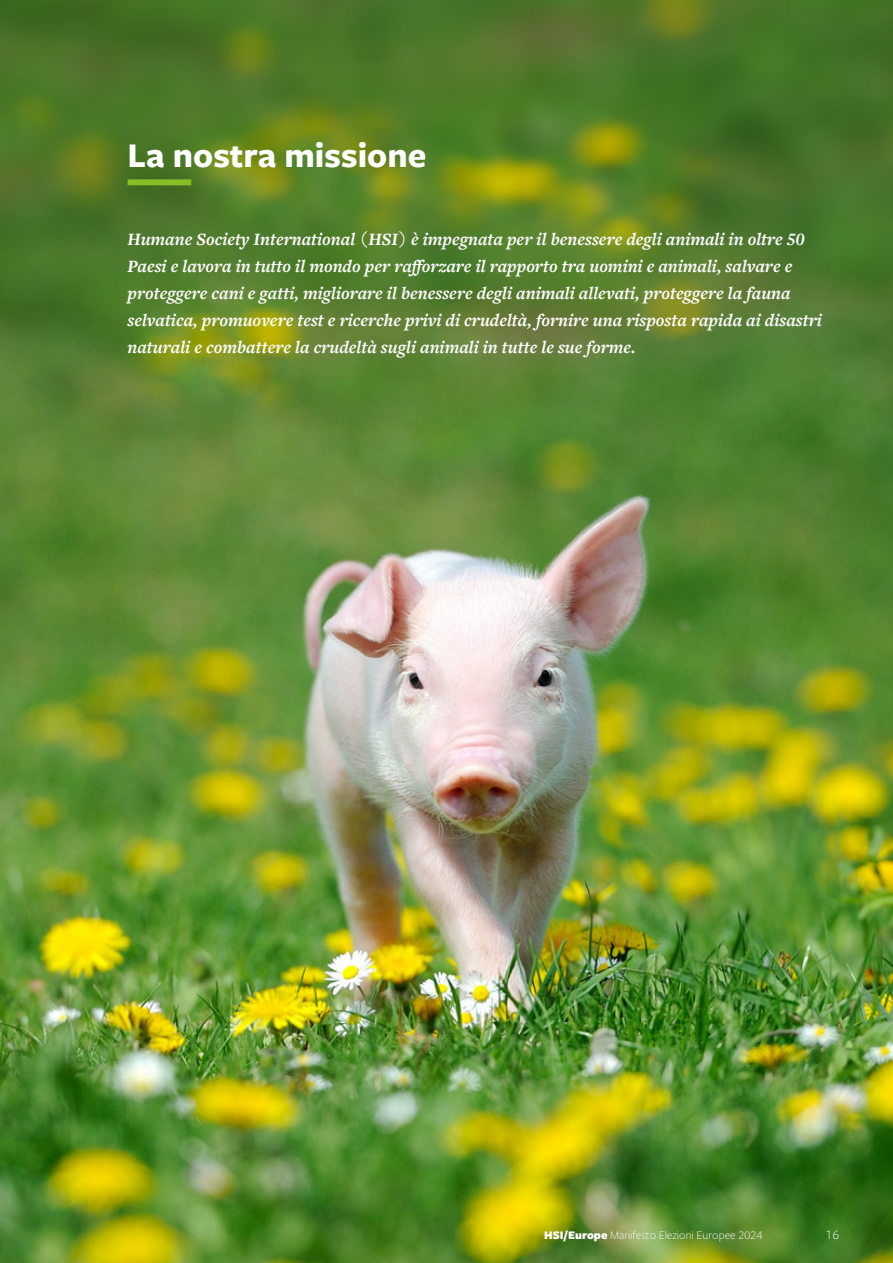
<style>
.page{position:relative;width:893px;height:1263px;background:#fff}
.page>*{position:absolute;margin:0;border:0;box-sizing:border-box;transform-origin:0 0}
.t1{font:700 36px "Freight Sans Pro";color:#fff}
.t2{font:italic 700 18px/27px "Freight Text Pro";color:#fff}
.t3{font:300 13.5px "Freight Sans Pro";color:#fff}
.t4{font:300 12px "Freight Sans Pro";color:#fff}
.s1{font-weight:900}
</style>
<div class="page">
<img style="left:0;top:0;width:893px;height:1263px">
<div style="left:128px;top:179px;width:63px;height:6px;background:#89bd24"></div>
<h1 class="t1" style="left:128px;top:130px;width:300px">La nostra missione</h1>
<p class="t2" style="left:128px;top:225px;width:696px">Humane Society International (HSI) è impegnata per il benessere degli animali in oltre 50<br>Paesi e lavora in tutto il mondo per rafforzare il rapporto tra uomini e animali, salvare e proteggere cani e gatti, migliorare il benessere degli animali allevati, proteggere la fauna selvatica, promuovere test e ricerche privi di crudeltà, fornire una risposta rapida ai disastri naturali e combattere la crudeltà sugli animali in tutte le sue forme.</p>
<p class="t4" style="left:544px;top:1227px;width:220px"><span class="s1">HSI/Europe</span> Manifesto Elezioni Europee 2024</p>
<p class="t3" style="left:826px;top:1226px;width:15px">16</p>
</div>
